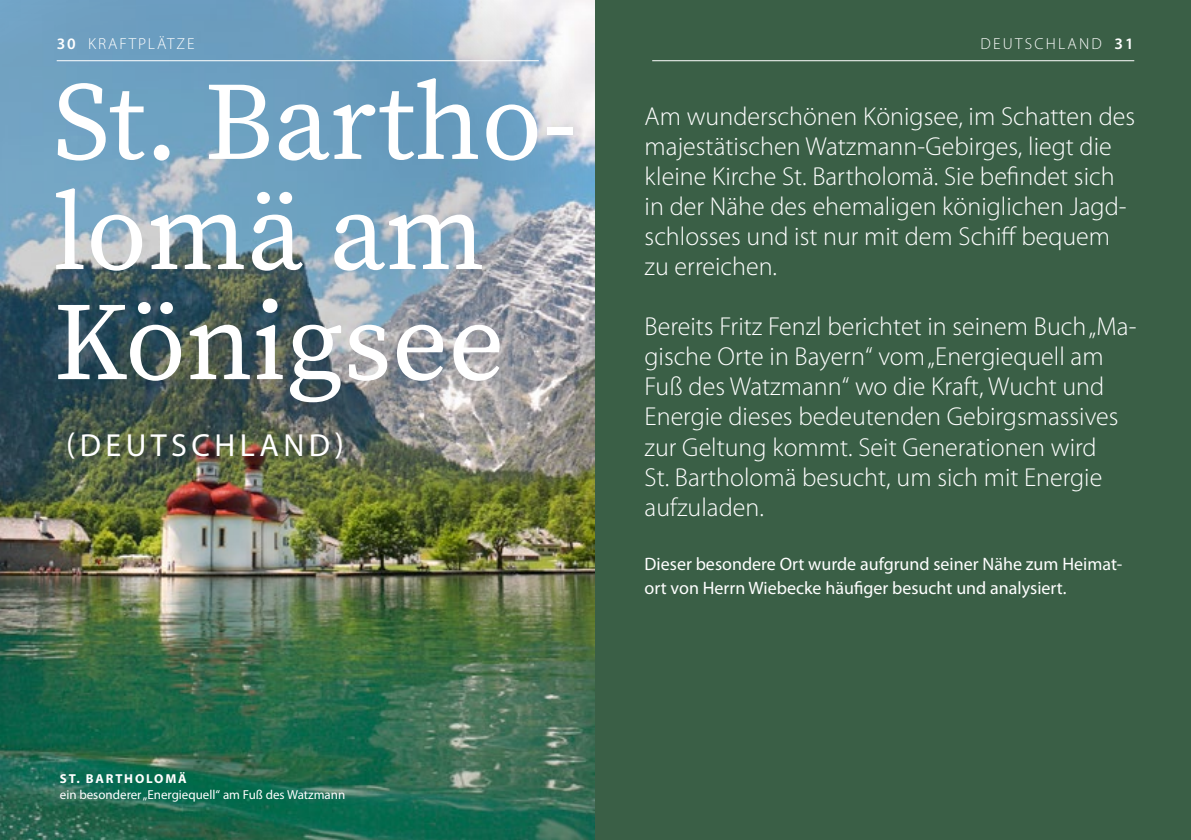
<style>
.page{position:relative;width:1191px;height:840px;background:#fff}
.page>*{position:absolute;margin:0;border:0;box-sizing:border-box;transform-origin:0 0}
.t1{font:110.8px/110px "Source Serif Pro";color:#fff}
.t2{font:32px "Myriad Pro";letter-spacing:.14em;color:#fff}
.t3{font:300 26px/30px "Myriad Pro";color:#fff}
.t4{font:18px/24px "Myriad Pro";color:#fff}
.t5{font:300 16px "Myriad Pro";letter-spacing:.13em;color:#fff}
.t6{font:13px "Myriad Pro";color:#fff}
.t7{font:700 13px "Myriad Pro";letter-spacing:.14em;color:#fff}
.s1{font-weight:600}
</style>
<div class="page">
<img style="left:0;top:474px;width:595px;height:365px">
<img style="left:0;top:0;width:595px;height:474px">
<div style="left:595px;top:0;width:596px;height:839px;background:#3a5f46"></div>
<hr style="left:652px;top:60px;width:482px;height:1px;background:#fff">
<hr style="left:57px;top:60px;width:482px;height:1px;background:#fff">
<p class="t5" style="left:57px;top:34px;width:139px"><span class="s1">30</span> KRAFTPLÄTZE</p>
<h1 class="t1" style="left:53px;top:71px;width:526px">St. Bartho&shy;lomä am<br>Königsee</h1>
<p class="t2" style="left:66px;top:425px;width:279px">(DEUTSCHLAND)</p>
<p class="t7" style="left:60px;top:769px;width:128px">ST. BARTHOLOMÄ</p>
<p class="t6" style="left:60px;top:786px;width:287px">ein besonderer „Energiequell“ am Fuß des Watzmann</p>
<p class="t5" style="left:980px;top:34px;width:155px">DEUTSCHLAND <span class="s1">31</span></p>
<p class="t3" style="left:644px;top:101px;width:492px">Am wunderschönen Königsee, im Schatten des majestätischen Watzmann-Gebirges, liegt die kleine Kirche St. Bartholomä. Sie befindet sich in der Nähe des ehemaligen königlichen Jagd&shy;schlosses und ist nur mit dem Schiff bequem zu erreichen.</p>
<p class="t3" style="left:644px;top:311px;width:493px">Bereits Fritz Fenzl berichtet in seinem Buch „Ma&shy;gische Orte in Bayern“ vom „Energiequell am Fuß des Watzmann“ wo die Kraft, Wucht und Energie dieses bedeutenden Gebirgsmassives zur Geltung kommt. Seit Generationen wird<br>St. Bartholomä besucht, um sich mit Energie aufzuladen.</p>
<p class="t4" style="left:644px;top:551px;width:479px">Dieser besondere Ort wurde aufgrund seiner Nähe zum Heimat&shy;ort von Herrn Wiebecke häufiger besucht und analysiert.</p>
</div>
